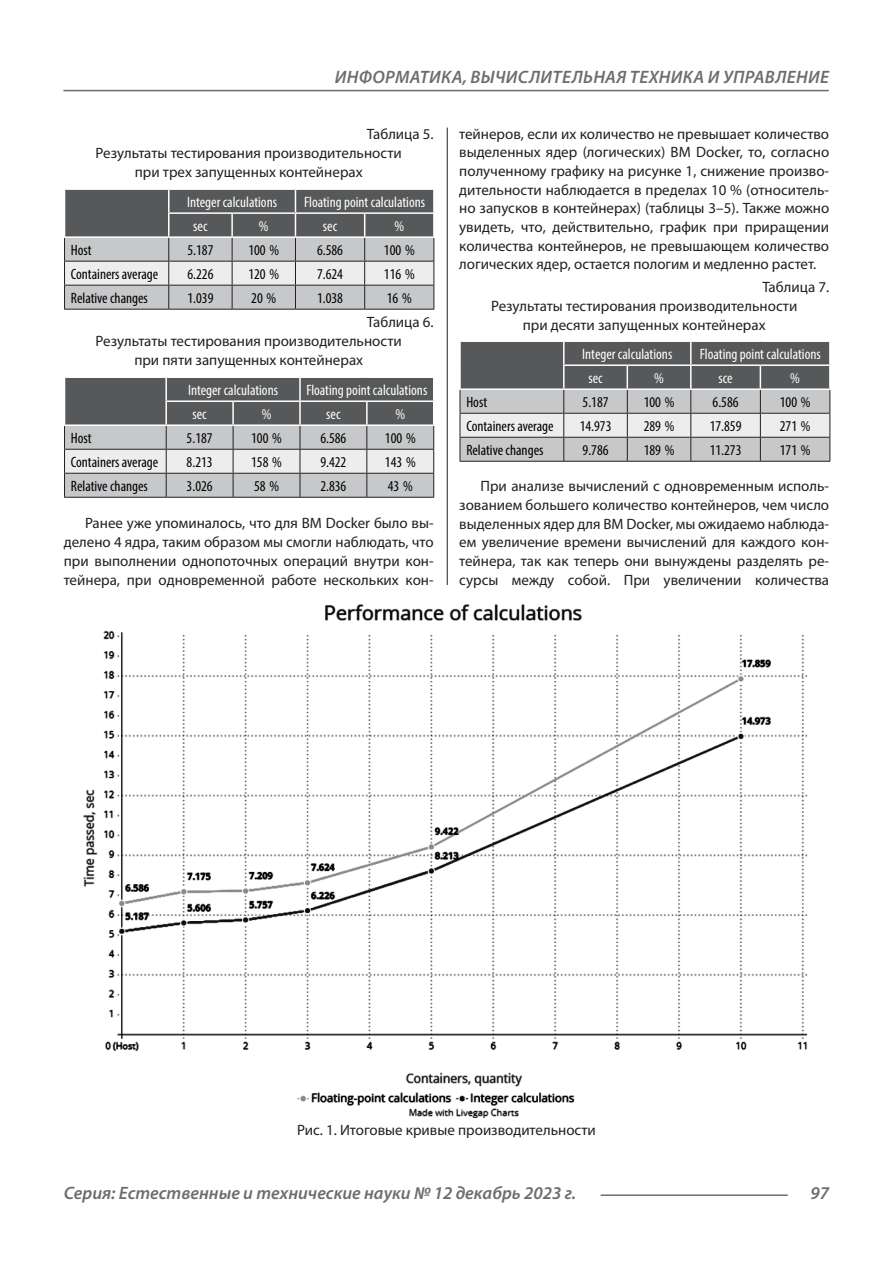
<style>
.page{position:relative;width:893px;height:1263px;background:#fff}
.page>*{position:absolute;margin:0;border:0;box-sizing:border-box;transform-origin:0 0}
.t1{font:italic 600 18px "Myriad Pro";letter-spacing:.005em;color:#6c6d70}
.Статья_текст{font:15px/18.6px "Myriad Pro";color:#231f20;text-align:center}
.Таблица_Строка{font:condensed 15px "Myriad Pro";color:#000}
.Таблица_Строка-2{font:condensed 15px "Myriad Pro";color:#fff}
</style>
<div class="page">
<hr style="left:447px;top:128px;width:1px;height:1007px;background:#231f20">
<hr style="left:63px;top:90px;width:766px;height:1px;background:#6c6d70">
<hr style="left:601px;top:1194px;width:187px;height:2px;background:#6c6d70">
<hr style="left:64px;top:309px;width:105px;height:1px;background:#231f20">
<hr style="left:169px;top:309px;width:63px;height:1px;background:#231f20">
<hr style="left:232px;top:309px;width:63px;height:1px;background:#231f20">
<hr style="left:295px;top:309px;width:70px;height:1px;background:#231f20">
<hr style="left:365px;top:309px;width:69px;height:1px;background:#231f20">
<svg style="left:64px;top:189px;width:371px;height:120px;background:#a1a1a3"></svg>
<hr style="left:433px;top:214px;width:2px;height:22px;background:#fff">
<hr style="left:169px;top:236px;width:63px;height:2px;background:#fff">
<hr style="left:232px;top:236px;width:63px;height:2px;background:#fff">
<hr style="left:295px;top:236px;width:70px;height:2px;background:#fff">
<hr style="left:365px;top:236px;width:70px;height:2px;background:#fff">
<hr style="left:64px;top:497px;width:102px;height:1px;background:#231f20">
<hr style="left:166px;top:497px;width:67px;height:1px;background:#231f20">
<hr style="left:233px;top:497px;width:67px;height:1px;background:#231f20">
<hr style="left:300px;top:497px;width:67px;height:1px;background:#231f20">
<hr style="left:367px;top:497px;width:67px;height:1px;background:#231f20">
<svg style="left:64px;top:377px;width:370px;height:120px;background:#a2a2a4"></svg>
<hr style="left:166px;top:424px;width:67px;height:2px;background:#fff">
<hr style="left:233px;top:424px;width:67px;height:2px;background:#fff">
<hr style="left:300px;top:424px;width:67px;height:2px;background:#fff">
<hr style="left:367px;top:424px;width:67px;height:2px;background:#fff">
<hr style="left:460px;top:461px;width:104px;height:1px;background:#231f20">
<hr style="left:564px;top:461px;width:63px;height:1px;background:#231f20">
<hr style="left:627px;top:461px;width:64px;height:1px;background:#231f20">
<hr style="left:691px;top:461px;width:69px;height:1px;background:#231f20">
<hr style="left:760px;top:461px;width:70px;height:1px;background:#231f20">
<svg style="left:460px;top:341px;width:370px;height:120px;background:#a3a3a5"></svg>
<hr style="left:829px;top:366px;width:2px;height:22px;background:#fff">
<hr style="left:564px;top:388px;width:63px;height:2px;background:#fff">
<hr style="left:627px;top:388px;width:64px;height:2px;background:#fff">
<hr style="left:691px;top:388px;width:69px;height:2px;background:#fff">
<hr style="left:760px;top:388px;width:71px;height:2px;background:#fff">
<img style="left:83px;top:602px;width:725px;height:515px">
<div style="left:440px;top:585px;width:15px;height:17px;background:#fff"></div>
<p class="t1" style="left:335px;top:66px;width:496px">ИНФОРМАТИКА, ВЫЧИСЛИТЕЛЬНАЯ ТЕХНИКА И УПРАВЛЕНИЕ</p>
<p class="Статья_текст" style="left:367px;top:124px;width:68px">Таблица 5.</p>
<p class="Статья_текст" style="left:96px;top:143px;width:308px;line-height:19px">Результаты тестирования производительности при трех запущенных контейнерах</p>
<p class="Таблица_Строка-2" style="left:187px;top:193px;width:92px">Integer calculations</p>
<p class="Таблица_Строка-2" style="left:304px;top:193px;width:123px">Floating point calculations</p>
<p class="Таблица_Строка-2" style="left:193px;top:217px;width:16px">sec</p>
<p class="Таблица_Строка-2" style="left:259px;top:217px;width:11px">%</p>
<p class="Таблица_Строка-2" style="left:323px;top:217px;width:16px">sec</p>
<p class="Таблица_Строка-2" style="left:394px;top:217px;width:11px">%</p>
<p class="Таблица_Строка" style="left:71px;top:241px;width:22px">Host</p>
<p class="Таблица_Строка" style="left:187px;top:241px;width:28px">5.187</p>
<p class="Таблица_Строка" style="left:248px;top:241px;width:32px">100 %</p>
<p class="Таблица_Строка" style="left:317px;top:241px;width:28px">6.586</p>
<p class="Таблица_Строка" style="left:384px;top:241px;width:32px">100 %</p>
<p class="Таблица_Строка" style="left:71px;top:265px;width:89px">Containers average</p>
<p class="Таблица_Строка" style="left:187px;top:265px;width:28px">6.226</p>
<p class="Таблица_Строка" style="left:248px;top:265px;width:32px">120 %</p>
<p class="Таблица_Строка" style="left:317px;top:265px;width:28px">7.624</p>
<p class="Таблица_Строка" style="left:384px;top:265px;width:32px">116 %</p>
<p class="Таблица_Строка" style="left:71px;top:289px;width:79px">Relative changes</p>
<p class="Таблица_Строка" style="left:187px;top:289px;width:28px">1.039</p>
<p class="Таблица_Строка" style="left:251px;top:289px;width:26px">20 %</p>
<p class="Таблица_Строка" style="left:317px;top:289px;width:28px">1.038</p>
<p class="Таблица_Строка" style="left:387px;top:289px;width:26px">16 %</p>
<p class="Статья_текст" style="left:367px;top:312px;width:68px">Таблица 6.</p>
<p class="Статья_текст" style="left:96px;top:331px;width:308px;line-height:19px">Результаты тестирования производительности при пяти запущенных контейнерах</p>
<p class="Таблица_Строка-2" style="left:188px;top:381px;width:92px">Integer calculations</p>
<p class="Таблица_Строка-2" style="left:306px;top:381px;width:123px">Floating point calculations</p>
<p class="Таблица_Строка-2" style="left:192px;top:405px;width:16px">sec</p>
<p class="Таблица_Строка-2" style="left:262px;top:405px;width:11px">%</p>
<p class="Таблица_Строка-2" style="left:326px;top:405px;width:16px">sec</p>
<p class="Таблица_Строка-2" style="left:395px;top:405px;width:11px">%</p>
<p class="Таблица_Строка" style="left:71px;top:429px;width:22px">Host</p>
<p class="Таблица_Строка" style="left:187px;top:429px;width:28px">5.187</p>
<p class="Таблица_Строка" style="left:251px;top:429px;width:32px">100 %</p>
<p class="Таблица_Строка" style="left:320px;top:429px;width:28px">6.586</p>
<p class="Таблица_Строка" style="left:385px;top:429px;width:32px">100 %</p>
<p class="Таблица_Строка" style="left:71px;top:453px;width:89px">Containers average</p>
<p class="Таблица_Строка" style="left:187px;top:453px;width:28px">8.213</p>
<p class="Таблица_Строка" style="left:251px;top:453px;width:32px">158 %</p>
<p class="Таблица_Строка" style="left:320px;top:453px;width:28px">9.422</p>
<p class="Таблица_Строка" style="left:385px;top:453px;width:32px">143 %</p>
<p class="Таблица_Строка" style="left:71px;top:477px;width:79px">Relative changes</p>
<p class="Таблица_Строка" style="left:187px;top:477px;width:28px">3.026</p>
<p class="Таблица_Строка" style="left:254px;top:477px;width:26px">58 %</p>
<p class="Таблица_Строка" style="left:320px;top:477px;width:28px">2.836</p>
<p class="Таблица_Строка" style="left:388px;top:477px;width:26px">43 %</p>
<p class="Статья_текст" style="left:64px;top:513px;width:371px;line-height:19px;text-align:justify;text-indent:21px">Ранее уже упоминалось, что для ВМ Docker было вы&shy;делено 4 ядра, таким образом мы смогли наблюдать, что при выполнении однопоточных операций внутри кон&shy;тейнера, при одновременной работе нескольких кон-</p>
<p class="Статья_текст" style="left:459px;top:124px;width:371px;text-align:justify">тейнеров, если их количество не превышает количество выделенных ядер (логических) ВМ Docker, то, согласно полученному графику на рисунке 1, снижение произво&shy;дительности наблюдается в пределах 10 % (относитель&shy;но запусков в контейнерах) (таблицы 3–5). Также можно увидеть, что, действительно, график при приращении количества контейнеров, не превышающем количество логических ядер, остается пологим и медленно растет.</p>
<p class="Статья_текст" style="left:762px;top:278px;width:68px">Таблица 7.</p>
<p class="Статья_текст" style="left:491px;top:296px;width:308px">Результаты тестирования производительности при десяти запущенных контейнерах</p>
<p class="Таблица_Строка-2" style="left:582px;top:345px;width:92px">Integer calculations</p>
<p class="Таблица_Строка-2" style="left:700px;top:345px;width:123px">Floating point calculations</p>
<p class="Таблица_Строка-2" style="left:588px;top:369px;width:16px">sec</p>
<p class="Таблица_Строка-2" style="left:654px;top:369px;width:11px">%</p>
<p class="Таблица_Строка-2" style="left:718px;top:369px;width:16px">sce</p>
<p class="Таблица_Строка-2" style="left:790px;top:369px;width:11px">%</p>
<p class="Таблица_Строка" style="left:466px;top:393px;width:22px">Host</p>
<p class="Таблица_Строка" style="left:583px;top:393px;width:28px">5.187</p>
<p class="Таблица_Строка" style="left:644px;top:393px;width:32px">100 %</p>
<p class="Таблица_Строка" style="left:713px;top:393px;width:28px">6.586</p>
<p class="Таблица_Строка" style="left:780px;top:393px;width:32px">100 %</p>
<p class="Таблица_Строка" style="left:466px;top:417px;width:89px">Containers average</p>
<p class="Таблица_Строка" style="left:580px;top:417px;width:33px">14.973</p>
<p class="Таблица_Строка" style="left:644px;top:417px;width:32px">289 %</p>
<p class="Таблица_Строка" style="left:710px;top:417px;width:33px">17.859</p>
<p class="Таблица_Строка" style="left:780px;top:417px;width:32px">271 %</p>
<p class="Таблица_Строка" style="left:466px;top:441px;width:79px">Relative changes</p>
<p class="Таблица_Строка" style="left:583px;top:441px;width:28px">9.786</p>
<p class="Таблица_Строка" style="left:644px;top:441px;width:32px">189 %</p>
<p class="Таблица_Строка" style="left:710px;top:441px;width:33px">11.273</p>
<p class="Таблица_Строка" style="left:780px;top:441px;width:32px">171 %</p>
<p class="Статья_текст" style="left:459px;top:477px;width:371px;text-align:justify;text-indent:21px">При анализе вычислений с одновременным исполь&shy;зованием большего количество контейнеров, чем число выделенных ядер для ВМ Docker, мы ожидаемо наблюда&shy;ем увеличение времени вычислений для каждого кон&shy;тейнера, так как теперь они вынуждены разделять ре&shy;сурсы между собой. При увеличении количества</p>
<p class="Статья_текст" style="left:297px;top:1121px;width:300px">Рис. 1. Итоговые кривые производительности</p>
<p class="t1" style="left:64px;top:1182px;width:514px">Серия: Естественные и технические науки № 12 декабрь 2023 г.</p>
<p class="t1" style="left:810px;top:1182px;width:20px">97</p>
</div>
